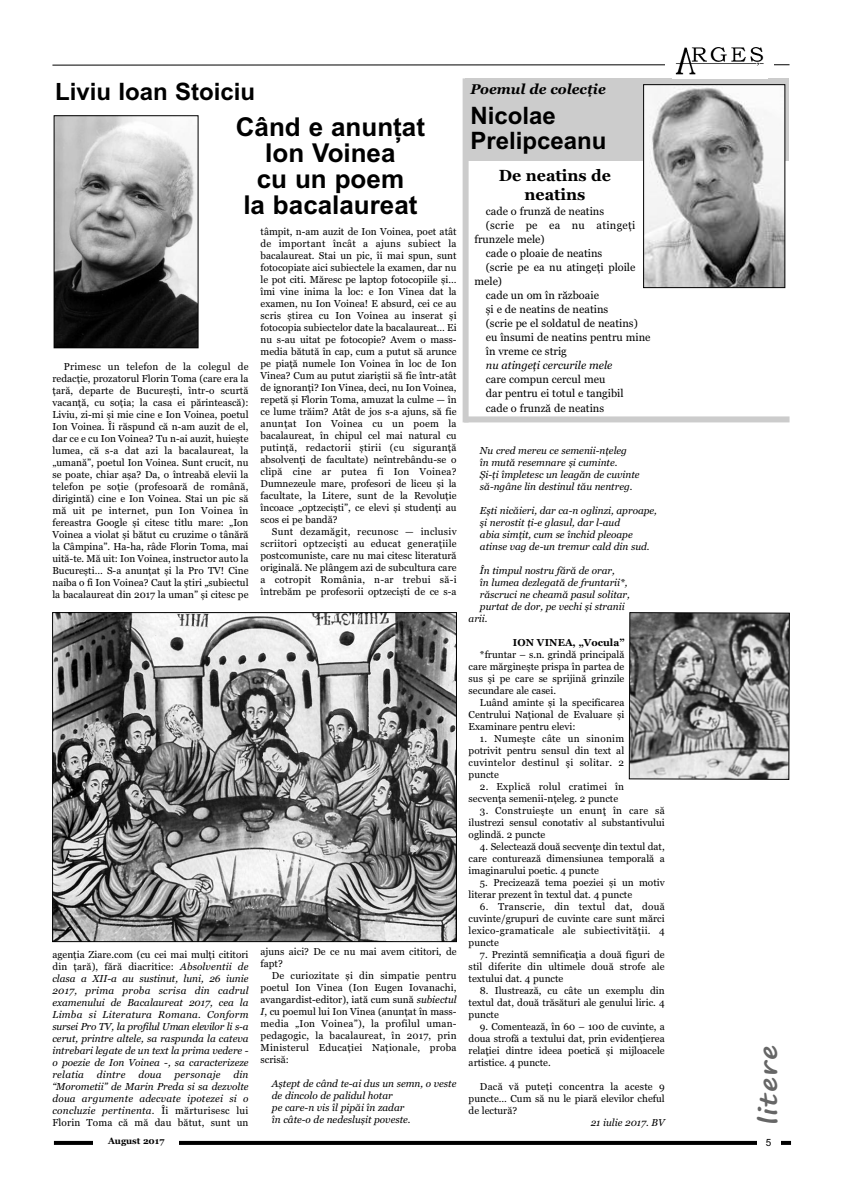
<style>
.page{position:relative;width:842px;height:1191px;background:#fff}
.page>*{position:absolute;margin:0;border:0;box-sizing:border-box;transform-origin:0 0}
.t1{font:700 26px/26px "Arial";color:#000;text-align:center}
.t2{font:700 24px/25px "Arial";color:#000}
.t3{font:700 24px "Segoe Print";color:#666;scale:1.2 1}
.t4{font:700 16px/19.2px "Georgia";color:#000;text-align:center}
.t5{font:italic 700 14px "Georgia";color:#000}
.t6{font:11px/14px "Georgia";color:#000}
.t7{font:italic 11px "Georgia";color:#000}
.t8{font:11px "Georgia";letter-spacing:.025em;color:#000}
.t9{font:10px/12px "Georgia";color:#000;text-align:justify}
.t10{font:italic 10px/12px "Georgia";color:#000}
.t11{font:700 10px "Georgia";letter-spacing:.01em;color:#000}
.t12{font:italic 10px "Georgia";letter-spacing:.025em;color:#000}
.t13{font:10px "Arial";color:#000}
.t14{font:700 9px "Georgia";color:#000}
.s1{font-style:normal}
.s2{font-style:italic}
</style>
<div class="page">
<svg style="left:54px;top:1140px;width:737px;height:4px;background:#3a3a3a"></svg>
<div style="left:757px;top:1137px;width:23px;height:12px;background:#fff"></div>
<div style="left:94px;top:1135px;width:85px;height:13px;background:#fff"></div>
<div style="left:463px;top:78px;width:6px;height:344px;background:#ccc"></div>
<div style="left:465px;top:78px;width:324px;height:82px;background:#ccc"></div>
<img style="left:645px;top:86px;width:138px;height:200px">
<div style="left:643px;top:84px;width:142px;height:204px;border:1px solid #000"></div>
<svg style="left:52px;top:64px;width:738px;height:2px"></svg>
<div style="left:665px;top:43px;width:109px;height:35px;background:#fff"></div>
<img style="left:675px;top:47px;width:89px;height:28px">
<div style="left:464px;top:416px;width:325px;height:6px;background:#ccc"></div>
<img style="left:56px;top:118px;width:140px;height:228px">
<div style="left:54px;top:116px;width:144px;height:232px;border:1px solid #000"></div>
<img style="left:54px;top:614px;width:401px;height:325px">
<div style="left:52px;top:612px;width:405px;height:329px;border:1px solid #000"></div>
<svg style="left:629px;top:612px;width:161px;height:167px;background:#868686"></svg>
<h2 class="t2" style="left:55px;top:79px;width:202px">Liviu ioan stoiciu</h2>
<h1 class="t1" style="left:236px;top:114px;width:191px">Când e anunțat ion Voinea<br>cu un poem<br>la bacalaureat</h1>
<p class="t9" style="left:52px;top:360px;width:198px;text-indent:11px">Primesc un telefon de la colegul de redacție, prozatorul Florin Toma (care era la țară, departe de București, într-o scurtă vacanță, cu soția; la casa ei părintească):<br>Liviu, zi-mi și mie cine e Ion Voinea, poetul Ion Voinea. Îi răspund că n-am auzit de el, dar ce e cu Ion Voinea? Tu n-ai auzit, huiește lumea, că s-a dat azi la bacalaureat, la „umană”, poetul Ion Voinea. Sunt crucit, nu se poate, chiar așa? Da, o întreabă elevii la telefon pe soție (profesoară de română, dirigintă) cine e Ion Voinea. Stai un pic să mă uit pe internet, pun Ion Voinea în fereastra Google și citesc titlu mare: „Ion Voinea a violat și bătut cu cruzime o tânără la Câmpina”. Ha-ha, râde Florin Toma, mai uită-te. Mă uit: Ion Voinea, instructor auto la București… S-a anunțat și la Pro TV! Cine naiba o fi Ion Voinea? Caut la știri „subiectul la bacalaureat din 2017 la uman” și citesc pe</p>
<p class="t9" style="left:261px;top:225px;width:198px">tâmpit, n-am auzit de Ion Voinea, poet atât de important încât a ajuns subiect la bacalaureat. Stai un pic, îi mai spun, sunt fotocopiate aici subiectele la examen, dar nu le pot citi. Măresc pe laptop fotocopiile și… îmi vine inima la loc: e Ion Vinea dat la examen, nu Ion Voinea! E absurd, cei ce au scris știrea cu Ion Voinea au inserat și fotocopia subiectelor date la bacalaureat… Ei nu s-au uitat pe fotocopie? Avem o mass&shy;media bătută în cap, cum a putut să arunce pe piață numele Ion Voinea în loc de Ion Vinea? Cum au putut ziariștii să fie într-atât de ignoranți? Ion Vinea, deci, nu Ion Voinea, repetă și Florin Toma, amuzat la culme — în ce lume trăim? Atât de jos s-a ajuns, să fie anunțat Ion Voinea cu un poem la bacalaureat, în chipul cel mai natural cu putință, redactorii știrii (cu siguranță absolvenți de facultate) neîntrebându-se o clipă cine ar putea fi Ion Voinea?<br>Dumnezeule mare, profesori de liceu și la facultate, la Litere, sunt de la Revoluție încoace „optzeciști”, ce elevi și studenți au scos ei pe bandă?</p>
<p class="t9" style="left:261px;top:525px;width:198px;text-indent:11px">Sunt dezamăgit, recunosc — inclusiv scriitori optzeciști au educat generațiile postcomuniste, care nu mai citesc literatură originală. Ne plângem azi de subcultura care a cotropit România, n-ar trebui să-i întrebăm pe profesorii optzeciști de ce s-a</p>
<p class="t10" style="left:52px;top:948px;width:198px;text-align:justify"><span class="s1">agenția Ziare.com (cu cei mai mulți cititori din țară), fără diacritice:</span> Absolventii de clasa a XII-a au sustinut, luni, 26 iunie 2017, prima proba scrisa din cadrul examenului de Bacalaureat 2017, cea la Limba si Literatura Romana. Conform sursei Pro TV, la profilul Uman elevilor li s-a cerut, printre altele, sa raspunda la cateva intrebari legate de un text la prima vedere - o poezie de Ion Voinea -, sa caracterizeze relatia</p>
<p class="t10" style="left:52px;top:1068px;width:198px;text-align:justify;text-indent:181px">din “Morometii” de Marin Preda si sa dezvolte doua argumente adecvate ipotezei si o concluzie pertinenta<span class="s1">. Îi mărturisesc lui Florin Toma că mă dau bătut, sunt un</span></p>
<p class="t10" style="left:97px;top:1068px;width:30px">dintre</p>
<p class="t10" style="left:138px;top:1068px;width:25px">doua</p>
<p class="t12" style="left:175px;top:1068px;width:48px">personaje</p>
<p class="t9" style="left:261px;top:945px;width:198px">ajuns aici? De ce nu mai avem cititori, de fapt?</p>
<p class="t9" style="left:261px;top:969px;width:198px;text-indent:11px">De curiozitate și din simpatie pentru poetul Ion Vinea (Ion Eugen Iovanachi, avangardist-editor), iată cum sună <span class="s2">subiectul I</span>, cu poemul lui Ion Vinea (anunțat în mass&shy;media „Ion Voinea”), la profilul uman&shy;pedagogic, la bacalaureat, în 2017, prin Ministerul Educației Naționale, proba scrisă:</p>
<p class="t10" style="left:272px;top:1077px;width:186px">Aștept de când te-ai dus un semn, o veste de dincolo de palidul hotar<br>pe care-n vis îl pipăi în zadar<br>în câte-o de nedeslușit poveste.</p>
<h3 class="t5" style="left:470px;top:81px;width:137px">Poemul de colecție</h3>
<h2 class="t2" style="left:470px;top:103px;width:138px">nicolae<br>Prelipceanu</h2>
<h3 class="t4" style="left:499px;top:166px;width:114px">De neatins de neatins</h3>
<p class="t6" style="left:486px;top:205px;width:120px">cade o frunză de neatins</p>
<p class="t8" style="left:486px;top:219px;width:151px">(scrie pe ea nu atingeți</p>
<p class="t6" style="left:474px;top:233px;width:72px">frunzele mele)</p>
<p class="t6" style="left:486px;top:247px;width:118px">cade o ploaie de neatins</p>
<p class="t6" style="left:486px;top:261px;width:151px">(scrie pe ea nu atingeți ploile</p>
<p class="t6" style="left:474px;top:275px;width:29px">mele)</p>
<p class="t6" style="left:486px;top:289px;width:115px">cade un om în războaie</p>
<p class="t6" style="left:486px;top:303px;width:124px">și e de neatins de neatins</p>
<p class="t6" style="left:486px;top:317px;width:153px">(scrie pe el soldatul de neatins)</p>
<p class="t6" style="left:486px;top:331px;width:166px">eu însumi de neatins pentru mine</p>
<p class="t6" style="left:486px;top:345px;width:82px">în vreme ce strig</p>
<p class="t7" style="left:486px;top:359px;width:128px">nu atingeți cercurile mele</p>
<p class="t6" style="left:486px;top:373px;width:139px">care compun cercul meu dar pentru ei totul e tangibil cade o frunză de neatins</p>
<p class="t10" style="left:480px;top:444px;width:161px">Nu cred mereu ce semenii-nțeleg<br>în mută resemnare și cuminte.<br>Și-ți împletesc un leagăn de cuvinte să-ngâne lin destinul tău nentreg.</p>
<p class="t10" style="left:480px;top:504px;width:179px">Ești nicăieri, dar ca-n oglinzi, aproape, şi nerostit ți-e glasul, dar l-aud<br>abia simțit, cum se închid pleoape atinse vag de-un tremur cald din sud.</p>
<p class="t10" style="left:480px;top:564px;width:136px">În timpul nostru fără de orar,</p>
<p class="t10" style="left:480px;top:576px;width:149px">în lumea dezlegată de fruntarii*,</p>
<p class="t10" style="left:480px;top:588px;width:151px">răscruci ne cheamă pasul solitar,</p>
<p class="t10" style="left:480px;top:600px;width:146px">purtat de dor, pe vechi și stranii</p>
<p class="t10" style="left:469px;top:612px;width:20px">arii.</p>
<p class="t11" style="left:513px;top:637px;width:113px">ION VINEA, „Vocula”</p>
<p class="t9" style="left:469px;top:648px;width:157px;text-indent:11px">*fruntar – s.n. grindă principală care mărgineşte prispa în partea de sus şi pe care se sprijină grinzile secundare ale casei.</p>
<p class="t9" style="left:469px;top:696px;width:157px;text-indent:11px">Luând aminte și la specificarea Centrului Național de Evaluare și Examinare pentru elevi:</p>
<p class="t9" style="left:469px;top:732px;width:157px;text-indent:11px">1. Numeşte câte un sinonim potrivit pentru sensul din text al cuvintelor destinul şi solitar. 2 puncte</p>
<p class="t9" style="left:469px;top:780px;width:157px;text-indent:11px">2. Explică rolul cratimei în secvenţa semenii-nțeleg. 2 puncte</p>
<p class="t9" style="left:469px;top:804px;width:198px;text-indent:11px">3. Construieşte un enunţ în care să ilustrezi sensul conotativ al substantivului oglindă. 2 puncte</p>
<p class="t9" style="left:469px;top:840px;width:198px;text-indent:11px">4. Selectează două secvenţe din textul dat, care conturează dimensiunea temporală a imaginarului poetic. 4 puncte</p>
<p class="t9" style="left:469px;top:876px;width:198px;text-indent:11px">5. Precizează tema poeziei și un motiv literar prezent în textul dat. 4 puncte</p>
<p class="t9" style="left:469px;top:900px;width:198px;text-indent:11px">6. Transcrie, din textul dat, două cuvinte/grupuri de cuvinte care sunt mărci lexico-gramaticale ale subiectivităţii. 4 puncte</p>
<p class="t9" style="left:469px;top:948px;width:198px;text-indent:11px">7. Prezintă semnificaţia a două figuri de stil diferite din ultimele două strofe ale textului dat. 4 puncte</p>
<p class="t9" style="left:469px;top:984px;width:198px;text-indent:11px">8. Ilustrează, cu câte un exemplu din textul dat, două trăsături ale genului liric. 4 puncte</p>
<p class="t9" style="left:469px;top:1020px;width:198px;text-indent:11px">9. Comentează, în 60 – 100 de cuvinte, a doua strofă a textului dat, prin evidenţierea relaţiei dintre ideea poetică şi mijloacele artistice. 4 puncte.</p>
<p class="t9" style="left:469px;top:1080px;width:198px;text-indent:11px">Dacă vă puteți concentra la aceste 9 puncte… Cum să nu le piară elevilor cheful de lectură?</p>
<p class="t10" style="left:591px;top:1116px;width:76px">21 iulie 2017. BV</p>
<h2 class="t3" style="left:754px;top:1125px;width:69px;rotate:-90deg">litere</h2>
<p class="t14" style="left:108px;top:1136px;width:58px">August 2017</p>
<p class="t13" style="left:766px;top:1136px;width:7px">5</p>
</div>
